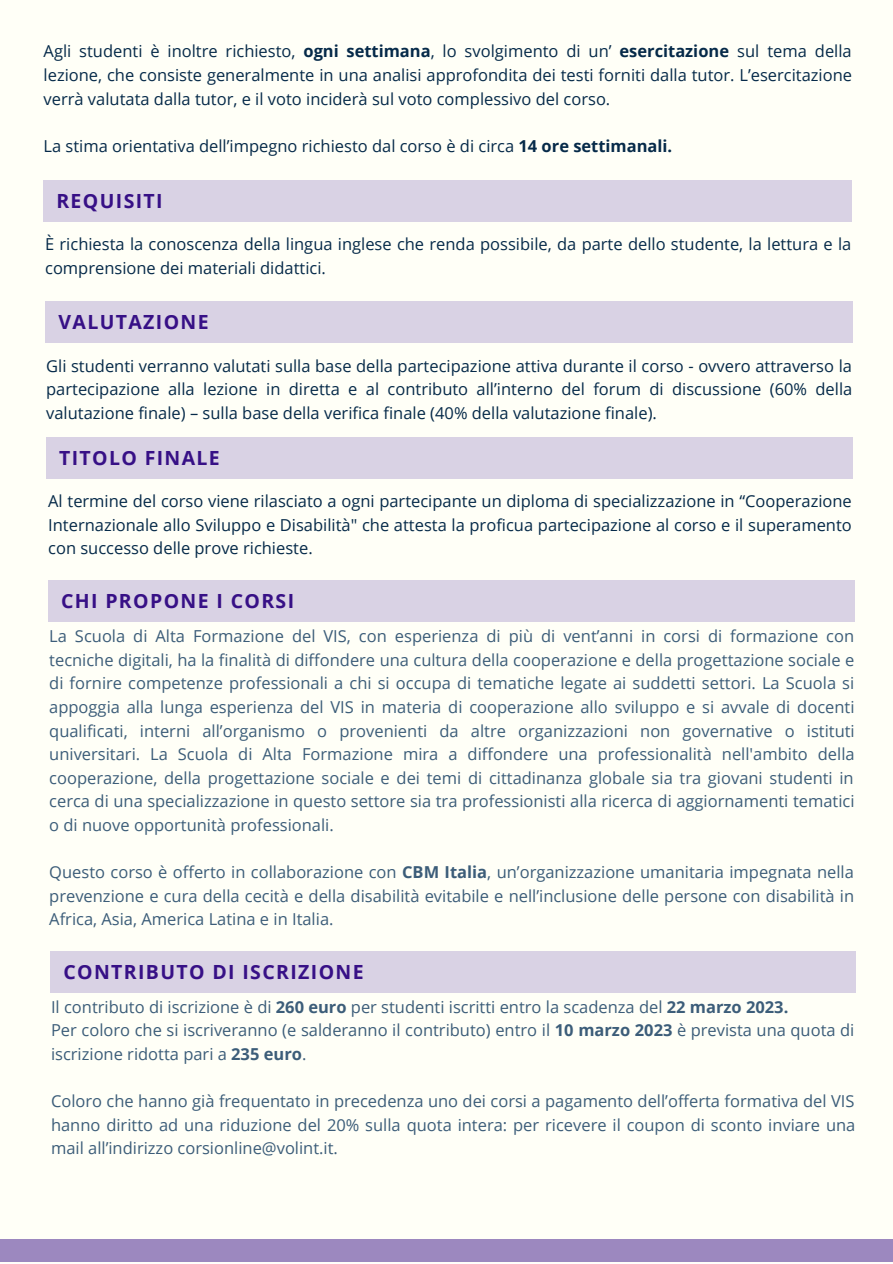
<style>
.page{position:relative;width:893px;height:1264px;background:#fff}
.page>*{position:absolute;margin:0;border:0;box-sizing:border-box;transform-origin:0 0}
.t1{font:700 19.5px "Open Sans";letter-spacing:.07em;color:#371086}
.t2{font:16.5px/23.5px "Open Sans";color:#3c5d79;text-align:justify}
.t3{font:16.5px/23.5px "Open Sans";color:#062a49;text-align:justify}
.s1{font-weight:700}
</style>
<div class="page">
<div style="left:0;top:0;width:892px;height:1262px;background:#fffff7"></div>
<div style="left:0;top:1239px;width:892px;height:23px;background:#9c88bf"></div>
<div style="left:44px;top:180px;width:808px;height:42px;background:#d9d2e4"></div>
<div style="left:46px;top:301px;width:807px;height:42px;background:#d9d2e4"></div>
<div style="left:46px;top:437px;width:806px;height:42px;background:#d9d2e4"></div>
<div style="left:48px;top:580px;width:806px;height:42px;background:#d9d2e4"></div>
<div style="left:50px;top:950px;width:805px;height:42px;background:#d9d2e4"></div>
<p class="t3" style="left:44px;top:39px;width:810px">Agli studenti è inoltre richiesto, <span class="s1">ogni settimana</span>, lo svolgimento di un’ <span class="s1">esercitazione</span> sul tema della lezione, che consiste generalmente in una analisi approfondita dei testi forniti dalla tutor. L’esercitazione verrà valutata dalla tutor, e il voto inciderà sul voto complessivo del corso.</p>
<p class="t3" style="left:44px;top:134px;width:630px">La stima orientativa dell’impegno richiesto dal corso è di circa <span class="s1">14 ore settimanali.</span></p>
<p class="t1" style="left:56px;top:187px;width:108px">REQUISITI</p>
<p class="t3" style="left:45px;top:232px;width:807px">È richiesta la conoscenza della lingua inglese che renda possibile, da parte dello studente, la lettura e la comprensione dei materiali didattici.</p>
<p class="t1" style="left:58px;top:308px;width:152px">VALUTAZIONE</p>
<p class="t3" style="left:46px;top:354px;width:807px">Gli studenti verranno valutati sulla base della partecipazione attiva durante il corso - ovvero attraverso la partecipazione alla lezione in diretta e al contributo all’interno del forum di discussione (60% della valutazione finale) – sulla base della verifica finale (40% della valutazione finale).</p>
<p class="t1" style="left:59px;top:444px;width:162px">TITOLO FINALE</p>
<p class="t3" style="left:48px;top:489px;width:805px">Al termine del corso viene rilasciato a ogni partecipante un diploma di specializzazione in “Cooperazione Internazionale allo Sviluppo e Disabilità" che attesta la proficua partecipazione al corso e il superamento con successo delle prove richieste.</p>
<p class="t1" style="left:61px;top:587px;width:234px">CHI PROPONE I CORSI</p>
<p class="t2" style="left:49px;top:624px;width:807px">La Scuola di Alta Formazione del VIS, con esperienza di più di vent’anni in corsi di formazione con tecniche digitali, ha la finalità di diffondere una cultura della cooperazione e della progettazione sociale e di fornire competenze professionali a chi si occupa di tematiche legate ai suddetti settori. La Scuola si appoggia alla lunga esperienza del VIS in materia di cooperazione allo sviluppo e si avvale di docenti qualificati, interni all’organismo o provenienti da altre organizzazioni non governative o istituti universitari. La Scuola di Alta Formazione mira a diffondere una professionalità nell'ambito della cooperazione, della progettazione sociale e dei temi di cittadinanza globale sia tra giovani studenti in cerca di una specializzazione in questo settore sia tra professionisti alla ricerca di aggiornamenti tematici o di nuove opportunità professionali.</p>
<p class="t2" style="left:49px;top:860px;width:806px">Questo corso è offerto in collaborazione con <span class="s1">CBM Italia</span>, un’organizzazione umanitaria impegnata nella prevenzione e cura della cecità e della disabilità evitabile e nell’inclusione delle persone con disabilità in Africa, Asia, America Latina e in Italia.</p>
<p class="t1" style="left:63px;top:957px;width:302px">CONTRIBUTO DI ISCRIZIONE</p>
<p class="t2" style="left:51px;top:994px;width:804px;text-align:left">Il contributo di iscrizione è di <span class="s1">260 euro</span> per studenti iscritti entro la scadenza del <span class="s1">22 marzo 2023.<br></span>Per coloro che si iscriveranno (e salderanno il contributo) entro il <span class="s1">10 marzo 2023</span> è prevista una quota di iscrizione ridotta pari a <span class="s1">235 euro</span>.</p>
<p class="t2" style="left:51px;top:1088px;width:805px">Coloro che hanno già frequentato in precedenza uno dei corsi a pagamento dell’offerta formativa del VIS hanno diritto ad una riduzione del 20% sulla quota intera: per ricevere il coupon di sconto inviare una mail all’indirizzo corsionline@volint.it.</p>
</div>
